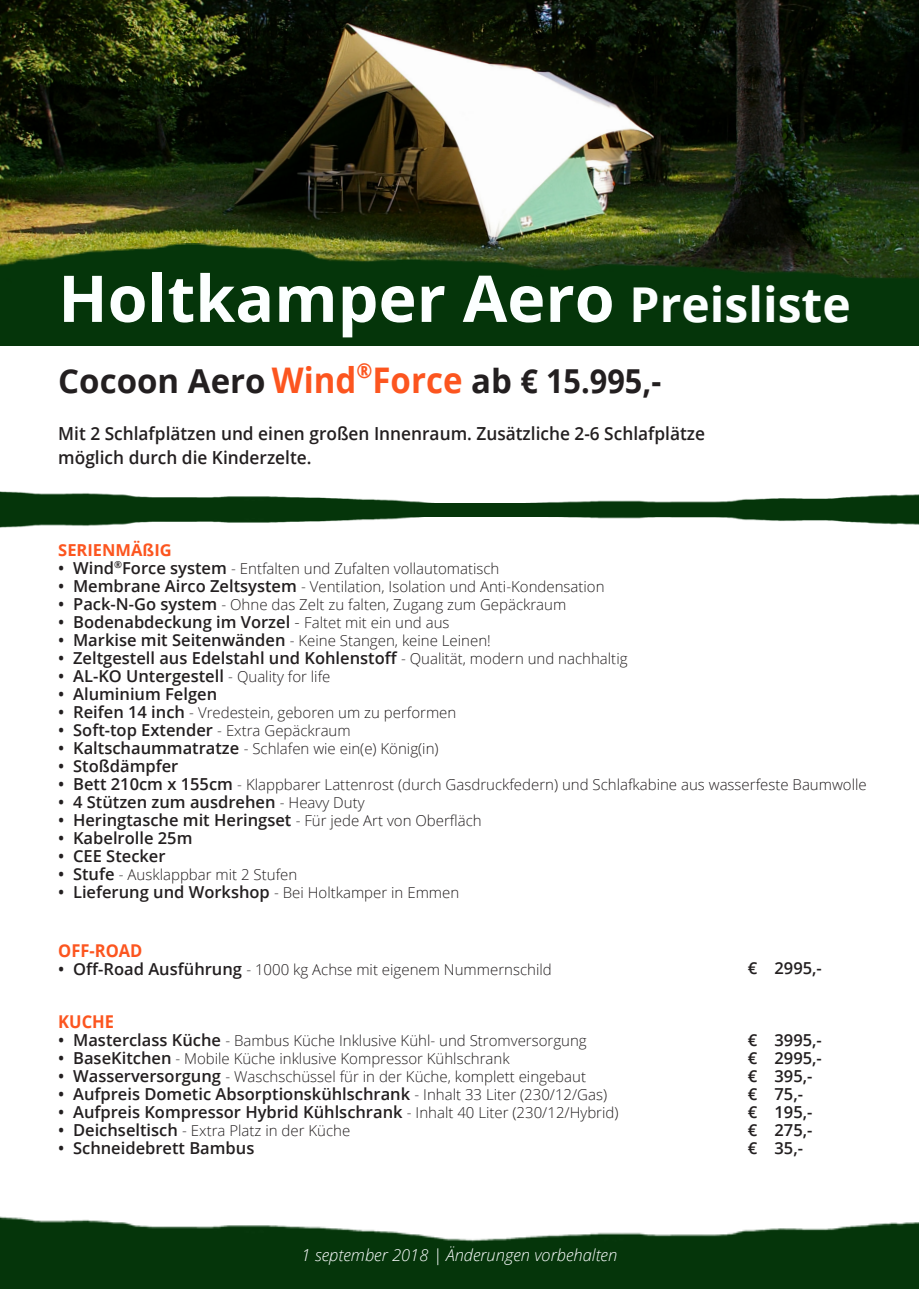
<style>
.page{position:relative;width:919px;height:1289px;background:#fff}
.page>*{position:absolute;margin:0;border:0;box-sizing:border-box;transform-origin:0 0}
.t1{font:700 64.5px "Open Sans";color:#fcffff}
.t2{font:700 33px "Open Sans";color:#231f20}
.t3{font:600 18px/24px "Open Sans";color:#231f20;scale:.96 1}
.t4{font:700 17.7px "Open Sans";color:#fc551f;scale:.93 1}
.t5{font:600 16.5px/18px "Open Sans";color:#231f20}
.t6{font:italic 300 16.5px "Open Sans";color:#fbfdfe}
.t7{font:700 16.5px "Open Sans";color:#fc551f}
.t8{font:300 15px "Open Sans";color:#231f20}
.s1{font-size:48px}
.s2{font-size:35.25px;color:#fc551f}
.s3{font-weight:600;font-size:16.5px}
.s4{font-weight:300}
.s5{font-weight:300;font-size:15px}
</style>
<div class="page">
<img style="left:0;top:0;width:918px;height:243px">
<img style="left:0;top:243px;width:918px;height:102px">
<img style="left:0;top:1216px;width:918px;height:72px">
<img style="left:0;top:516px;width:918px;height:12px">
<img style="left:0;top:491px;width:918px;height:25px">
<p class="t1" style="left:58px;top:253px;width:794px">Holtkamper Aero <span class="s1">Preisliste</span></p>
<p class="t2" style="left:58px;top:358px;width:604px">Cocoon Aero <span class="s2">Wind</span><sup>®</sup><span class="s2">Force</span> ab € 15.995,-</p>
<p class="t3" style="left:58px;top:421px;width:675px">Mit 2 Schlafplätzen und einen großen Innenraum. Zusätzliche 2-6 Schlafplätze möglich durch die Kinderzelte.</p>
<p class="t7" style="left:58px;top:538px;width:115px">SERIENMÄßIG</p>
<p class="t8" style="left:58px;top:558px;width:442px"><span class="s3">• Wind</span><sup>®</sup><span class="s3">Force system</span> - Entfalten und Zufalten vollautomatisch</p>
<p class="t8" style="left:58px;top:576px;width:547px"><span class="s3">• Membrane Airco Zeltsystem</span> - Ventilation, Isolation und Anti-Kondensation</p>
<p class="t8" style="left:58px;top:594px;width:509px"><span class="s3">• Pack-N-Go system</span> - Ohne das Zelt zu falten, Zugang zum Gepäckraum</p>
<p class="t5" style="left:58px;top:612px;width:393px">• Bodenabdeckung im Vorzel <span class="s4">-</span> <span class="s5">Faltet mit ein und aus</span></p>
<p class="t8" style="left:58px;top:630px;width:434px"><span class="s3">• Markise mit Seitenwänden</span> - Keine Stangen, keine Leinen!</p>
<p class="t5" style="left:58px;top:648px;width:570px">• Zeltgestell aus Edelstahl und Kohlenstoff <span class="s5">- Qualität, modern und nachhaltig</span></p>
<p class="t5" style="left:58px;top:666px;width:274px">• AL-KO Untergestell <span class="s5">- Quality for life</span></p>
<p class="t5" style="left:58px;top:684px;width:160px">• Aluminium Felgen</p>
<p class="t8" style="left:58px;top:702px;width:399px"><span class="s3">• Reifen 14 inch</span> - Vredestein, geboren um zu performen</p>
<p class="t5" style="left:58px;top:720px;width:294px">• Soft-top Extender <span class="s5">- Extra Gepäckraum</span></p>
<p class="t8" style="left:58px;top:738px;width:382px"><span class="s3">• Kaltschaummatratze</span> - Schlafen wie ein(e) König(in)</p>
<p class="t5" style="left:58px;top:756px;width:122px">• Stoßdämpfer</p>
<p class="t8" style="left:58px;top:774px;width:809px"><span class="s3">• Bett 210cm x 155cm</span> - Klappbarer Lattenrost (durch Gasdruckfedern) und Schlafkabine aus wasserfeste Baumwolle</p>
<p class="t5" style="left:58px;top:792px;width:308px">• 4 Stützen zum ausdrehen <span class="s5">- Heavy Duty</span></p>
<p class="t5" style="left:58px;top:810px;width:425px">• Heringtasche mit Heringset <span class="s5">- Für jede Art von Oberfläch</span></p>
<p class="t5" style="left:58px;top:828px;width:136px">• Kabelrolle 25m</p>
<p class="t5" style="left:58px;top:846px;width:109px">• CEE Stecker</p>
<p class="t8" style="left:58px;top:864px;width:240px"><span class="s3">• Stufe</span> - Ausklappbar mit 2 Stufen</p>
<p class="t5" style="left:58px;top:882px;width:402px">• Lieferung und Workshop <span class="s5">- Bei Holtkamper in Emmen</span></p>
<p class="t4" style="left:58px;top:938px;width:92px">OFF-ROAD</p>
<p class="t8" style="left:58px;top:959px;width:495px"><span class="s3">• Off-Road Ausführung</span> - 1000 kg Achse mit eigenem Nummernschild</p>
<p class="t5" style="left:747px;top:959px;width:76px">€ 2995,-</p>
<p class="t4" style="left:58px;top:1009px;width:62px">KUCHE</p>
<p class="t8" style="left:58px;top:1030px;width:530px"><span class="s3">• Masterclass Küche</span> - Bambus Küche Inklusive Kühl- und Stromversorgung</p>
<p class="t8" style="left:58px;top:1048px;width:453px"><span class="s3">• BaseKitchen</span> - Mobile Küche inklusive Kompressor Kühlschrank</p>
<p class="t8" style="left:58px;top:1066px;width:529px"><span class="s3">• Wasserversorgung</span> - Waschschüssel für in der Küche, komplett eingebaut</p>
<p class="t5" style="left:58px;top:1085px;width:550px">• Aufpreis Dometic Absorptionskühlschrank <span class="s5">- Inhalt 33 Liter (230/12/Gas)</span></p>
<p class="t5" style="left:58px;top:1103px;width:561px">• Aufpreis Kompressor Hybrid Kühlschrank <span class="s5">- Inhalt 40 Liter (230/12/Hybrid)</span></p>
<p class="t8" style="left:58px;top:1120px;width:293px"><span class="s3">• Deichseltisch</span> - Extra Platz in der Küche</p>
<p class="t5" style="left:58px;top:1139px;width:198px">• Schneidebrett Bambus</p>
<p class="t6" style="left:301px;top:1243px;width:317px">1 september 2018 | Änderungen vorbehalten</p>
<p class="t5" style="left:747px;top:1030px;width:76px">€ 3995,-</p>
<p class="t5" style="left:747px;top:1048px;width:76px">€ 2995,-</p>
<p class="t5" style="left:747px;top:1066px;width:66px">€ 395,-</p>
<p class="t5" style="left:747px;top:1084px;width:57px">€ 75,-</p>
<p class="t5" style="left:747px;top:1102px;width:66px">€ 195,-</p>
<p class="t5" style="left:747px;top:1120px;width:66px">€ 275,- € 35,-</p>
</div>
